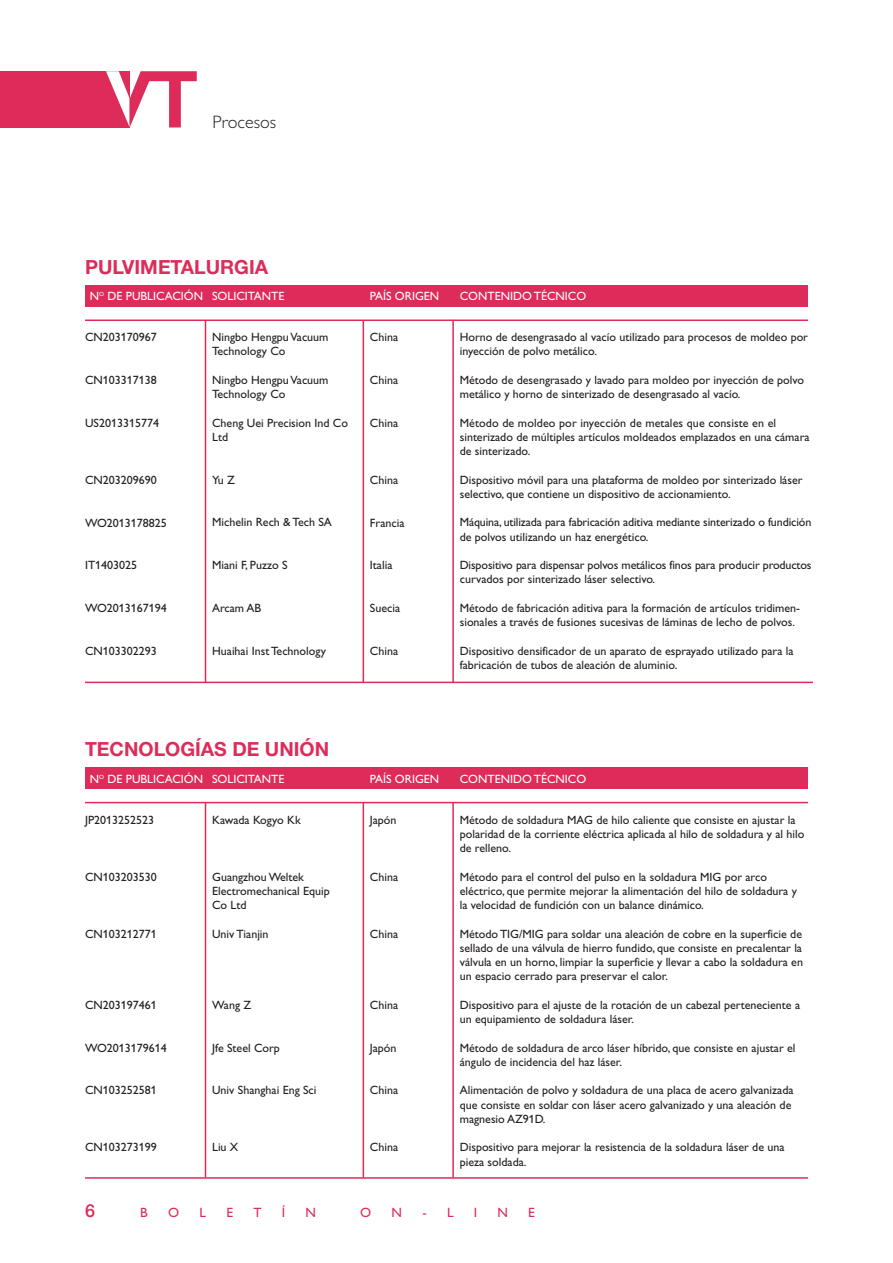
<style>
.page{position:relative;width:893px;height:1263px;background:#fff}
.page>*{position:absolute;margin:0;border:0;box-sizing:border-box;transform-origin:0 0}
.t1{font:700 19.5px "Helvetica Neue";color:#de2c5a}
.t2{font:300 18px "Gill Alt One";color:#231f20}
.t3{font:500 18px "Helvetica Neue";color:#de2c5a}
.t4{font:13.5px "Gill Alt One";color:#de2c5a}
.t5{font:12px/14.2px "Gill Alt One";color:#231f20}
.t6{font:12px "Gill Alt One";color:#fff}
</style>
<div class="page">
<div style="left:0;top:71px;width:130px;height:56px;background:#de2c5a"></div>
<svg style="left:106px;top:71px;width:91px;height:56px"></svg>
<div style="left:85px;top:768px;width:723px;height:21px;background:#de2c5a"></div>
<hr style="left:363px;top:802px;width:1px;height:375px;background:#de2c5a">
<hr style="left:452px;top:802px;width:2px;height:376px;background:#de2c5a">
<hr style="left:205px;top:802px;width:1px;height:376px;background:#de2c5a">
<hr style="left:85px;top:1177px;width:723px;height:2px;background:#de2c5a">
<hr style="left:85px;top:802px;width:723px;height:1px;background:#de2c5a">
<div style="left:85px;top:285px;width:723px;height:22px;background:#de2c5a"></div>
<hr style="left:363px;top:320px;width:1px;height:362px;background:#de2c5a">
<hr style="left:452px;top:320px;width:2px;height:362px;background:#de2c5a">
<hr style="left:205px;top:320px;width:1px;height:362px;background:#de2c5a">
<hr style="left:85px;top:682px;width:728px;height:1px;background:#de2c5a">
<hr style="left:85px;top:319px;width:723px;height:2px;background:#de2c5a">
<h2 class="t2" style="left:213px;top:115px;width:65px">Procesos</h2>
<h1 class="t1" style="left:85px;top:255px;width:185px">PULVIMETALURGIA</h1>
<p class="t6" style="left:90px;top:292px;width:115px">N<sup>O</sup> DE PUBLICACIÓN</p>
<p class="t6" style="left:212px;top:292px;width:74px">SOLICITANTE</p>
<p class="t6" style="left:370px;top:292px;width:71px">PAÍS ORIGEN</p>
<p class="t6" style="left:460px;top:292px;width:128px">CONTENIDO TÉCNICO</p>
<p class="t5" style="left:85px;top:331px;width:73px">CN203170967</p>
<p class="t5" style="left:85px;top:374px;width:73px">CN103317138</p>
<p class="t5" style="left:85px;top:417px;width:75px">US2013315774</p>
<p class="t5" style="left:85px;top:474px;width:73px">CN203209690</p>
<p class="t5" style="left:85px;top:516px;width:83px">WO2013178825</p>
<p class="t5" style="left:85px;top:559px;width:54px">IT1403025</p>
<p class="t5" style="left:85px;top:602px;width:83px">WO2013167194</p>
<p class="t5" style="left:85px;top:645px;width:73px">CN103302293</p>
<p class="t5" style="left:212px;top:331px;width:118px">Ningbo HengpuVacuum<br>Technology Co</p>
<p class="t5" style="left:212px;top:374px;width:118px">Ningbo HengpuVacuum<br>Technology Co</p>
<p class="t5" style="left:212px;top:417px;width:137px">Cheng Uei Precision Ind Co<br>Ltd</p>
<p class="t5" style="left:212px;top:474px;width:24px">Yu Z</p>
<p class="t5" style="left:212px;top:516px;width:121px">Michelin Rech &amp; Tech SA</p>
<p class="t5" style="left:212px;top:559px;width:77px">Miani F, Puzzo S</p>
<p class="t5" style="left:212px;top:602px;width:50px">Arcam AB</p>
<p class="t5" style="left:212px;top:645px;width:115px">Huaihai Inst Technology</p>
<p class="t5" style="left:370px;top:331px;width:30px">China</p>
<p class="t5" style="left:370px;top:374px;width:30px">China</p>
<p class="t5" style="left:370px;top:417px;width:30px">China</p>
<p class="t5" style="left:370px;top:474px;width:30px">China</p>
<p class="t5" style="left:370px;top:516px;width:36px">Francia</p>
<p class="t5" style="left:370px;top:559px;width:24px">Italia</p>
<p class="t5" style="left:370px;top:602px;width:32px">Suecia</p>
<p class="t5" style="left:370px;top:645px;width:30px">China</p>
<h1 class="t1" style="left:85px;top:737px;width:246px">TECNOLOGÍAS DE UNIÓN</h1>
<p class="t5" style="left:460px;top:331px;width:350px">Horno de desengrasado al vacío utilizado para procesos de moldeo por inyección de polvo metálico.</p>
<p class="t5" style="left:460px;top:374px;width:346px">Método de desengrasado y lavado para moldeo por inyección de polvo metálico y horno de sinterizado de desengrasado al vacío.</p>
<p class="t5" style="left:460px;top:417px;width:351px">Método de moldeo por inyección de metales que consiste en el sinterizado de múltiples artículos moldeados emplazados en una cámara de sinterizado.</p>
<p class="t5" style="left:460px;top:474px;width:344px">Dispositivo móvil para una plataforma de moldeo por sinterizado láser selectivo, que contiene un dispositivo de accionamiento.</p>
<p class="t5" style="left:460px;top:516px;width:353px">Máquina, utilizada para fabricación aditiva mediante sinterizado o fundición de polvos utilizando un haz energético.</p>
<p class="t5" style="left:460px;top:559px;width:353px">Dispositivo para dispensar polvos metálicos finos para producir productos curvados por sinterizado láser selectivo.</p>
<p class="t5" style="left:460px;top:602px;width:342px">Método de fabricación aditiva para la formación de artículos tridimen&shy;sionales a través de fusiones sucesivas de láminas de lecho de polvos.</p>
<p class="t5" style="left:460px;top:645px;width:335px">Dispositivo densificador de un aparato de esprayado utilizado para la fabricación de tubos de aleación de aluminio.</p>
<p class="t6" style="left:90px;top:774px;width:115px">N<sup>O</sup> DE PUBLICACIÓN</p>
<p class="t6" style="left:212px;top:774px;width:74px">SOLICITANTE</p>
<p class="t6" style="left:370px;top:774px;width:71px">PAÍS ORIGEN</p>
<p class="t6" style="left:460px;top:774px;width:128px">CONTENIDO TÉCNICO</p>
<p class="t5" style="left:85px;top:813px;width:71px">JP2013252523</p>
<p class="t5" style="left:212px;top:813px;width:90px">Kawada Kogyo Kk</p>
<p class="t5" style="left:370px;top:813px;width:28px">Japón</p>
<p class="t5" style="left:85px;top:870px;width:73px">CN103203530</p>
<p class="t5" style="left:85px;top:927px;width:73px">CN103212771</p>
<p class="t5" style="left:212px;top:870px;width:119px">Guangzhou Weltek<br>Electromechanical Equip<br>Co Ltd</p>
<p class="t5" style="left:212px;top:927px;width:58px">Univ Tianjin</p>
<p class="t5" style="left:370px;top:870px;width:30px">China</p>
<p class="t5" style="left:370px;top:927px;width:30px">China</p>
<p class="t5" style="left:85px;top:999px;width:73px">CN203197461</p>
<p class="t5" style="left:85px;top:1041px;width:83px">WO2013179614</p>
<p class="t5" style="left:85px;top:1084px;width:73px">CN103252581</p>
<p class="t5" style="left:212px;top:999px;width:41px">Wang Z</p>
<p class="t5" style="left:212px;top:1041px;width:69px">Jfe Steel Corp</p>
<p class="t5" style="left:212px;top:1084px;width:106px">Univ Shanghai Eng Sci</p>
<p class="t5" style="left:370px;top:999px;width:30px">China</p>
<p class="t5" style="left:370px;top:1041px;width:28px">Japón</p>
<p class="t5" style="left:370px;top:1084px;width:30px">China</p>
<p class="t5" style="left:85px;top:1141px;width:73px">CN103273199</p>
<p class="t5" style="left:212px;top:1141px;width:28px">Liu X</p>
<p class="t5" style="left:370px;top:1141px;width:30px">China</p>
<p class="t5" style="left:460px;top:813px;width:346px">Método de soldadura MAG de hilo caliente que consiste en ajustar la polaridad de la corriente eléctrica aplicada al hilo de soldadura y al hilo de relleno.</p>
<p class="t5" style="left:460px;top:870px;width:339px">Método para el control del pulso en la soldadura MIG por arco eléctrico, que permite mejorar la alimentación del hilo de soldadura y la velocidad de fundición con un balance dinámico.</p>
<p class="t5" style="left:460px;top:927px;width:345px;text-align:justify">Método TIG/MIG para soldar una aleación de cobre en la superficie de sellado de una válvula de hierro fundido, que consiste en precalentar la válvula en un horno, limpiar la superficie y llevar a cabo la soldadura en un espacio cerrado para preservar el calor.</p>
<p class="t5" style="left:460px;top:999px;width:342px">Dispositivo para el ajuste de la rotación de un cabezal perteneciente a un equipamiento de soldadura láser.</p>
<p class="t5" style="left:460px;top:1041px;width:337px">Método de soldadura de arco láser híbrido, que consiste en ajustar el ángulo de incidencia del haz láser.</p>
<p class="t5" style="left:460px;top:1084px;width:335px">Alimentación de polvo y soldadura de una placa de acero galvanizada que consiste en soldar con láser acero galvanizado y una aleación de magnesio AZ91D.</p>
<p class="t5" style="left:460px;top:1141px;width:326px">Dispositivo para mejorar la resistencia de la soldadura láser de una pieza soldada.</p>
<h2 class="t3" style="left:85px;top:1204px;width:12px">6</h2>
<p class="t4" style="left:140px;top:1207px;width:9px">B</p>
<p class="t4" style="left:168px;top:1207px;width:13px">O</p>
<p class="t4" style="left:200px;top:1207px;width:8px">L</p>
<p class="t4" style="left:226px;top:1207px;width:8px">E</p>
<p class="t4" style="left:253px;top:1207px;width:10px">T</p>
<p class="t4" style="left:282px;top:1207px;width:5px">Í</p>
<p class="t4" style="left:305px;top:1207px;width:12px">N</p>
<p class="t4" style="left:360px;top:1207px;width:13px">O</p>
<p class="t4" style="left:392px;top:1207px;width:12px">N</p>
<p class="t4" style="left:422px;top:1207px;width:33px">- L</p>
<p class="t4" style="left:474px;top:1207px;width:5px">I</p>
<p class="t4" style="left:497px;top:1207px;width:12px">N</p>
<p class="t4" style="left:528px;top:1207px;width:8px">E</p>
</div>
